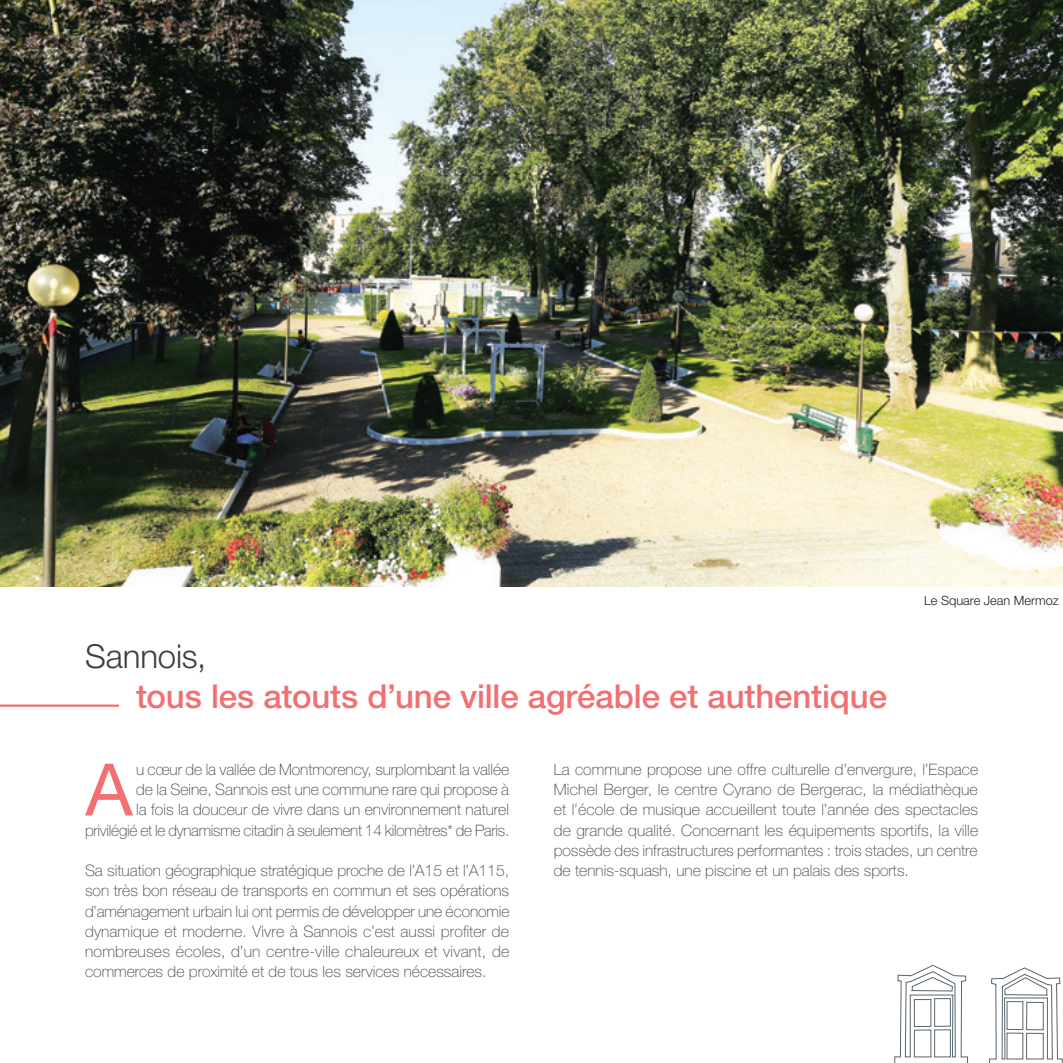
<style>
.page{position:relative;width:1063px;height:1063px;background:#fff}
.page>*{position:absolute;margin:0;border:0;box-sizing:border-box;transform-origin:0 0}
.t1{font:72.45px "Helvetica Neue LT Std";color:#f26f72}
.t2{font:500 33px "Helvetica Neue LT Std";letter-spacing:-.005em;color:#f26f72}
.t3{font:300 33px "Helvetica Neue LT Std";letter-spacing:-.005em;color:#3e3e3f}
.t4{font:100 15.75px/20.2px "Helvetica Neue LT Std";color:#3e3e3f;text-align:justify}
.t5{font:300 12.75px "Helvetica Neue LT Std";color:#231f20}
</style>
<div class="page">
<img style="left:0;top:0;width:1063px;height:586px">
<hr style="left:0;top:705px;width:119px;height:2px;background:#f26f72">
<svg style="left:894px;top:965px;width:168px;height:98px"></svg>
<div style="left:1026px;top:1002px;width:17px;height:28px;border:1px solid #59646c"></div>
<h2 class="t3" style="left:85px;top:636px;width:123px">Sannois,</h2>
<h2 class="t2" style="left:136px;top:676px;width:752px">tous les atouts d’une ville agréable et authentique</h2>
<p class="t5" style="left:924px;top:593px;width:136px">Le Square Jean Mermoz</p>
<p class="t4" style="left:85px;top:759px;width:426px;text-align:right">u cœur de la vallée de Montmorency, surplombant la vallée<br>de la Seine, Sannois est une commune rare qui propose à<br>la fois la douceur de vivre dans un environnement naturel privilégié et le dynamisme citadin à seulement 14 kilomètres* de Paris.</p>
<p class="t4" style="left:85px;top:860px;width:426px">Sa situation géographique stratégique proche de l’A15 et l’A115, son très bon réseau de transports en commun et ses opérations d’aménagement urbain lui ont permis de développer une économie dynamique et moderne. Vivre à Sannois c’est aussi profiter de nombreuses écoles, d’un centre-ville chaleureux et vivant, de commerces de proximité et de tous les services nécessaires.</p>
<h1 class="t1" style="left:86px;top:746px;width:48px">A</h1>
<p class="t4" style="left:554px;top:759px;width:426px">La commune propose une offre culturelle d’envergure, l’Espace Michel Berger, le centre Cyrano de Bergerac, la médiathèque et l’école de musique accueillent toute l’année des spectacles de grande qualité. Concernant les équipements sportifs, la ville possède des infrastructures performantes : trois stades, un centre de tennis-squash, une piscine et un palais des sports.</p>
</div>
